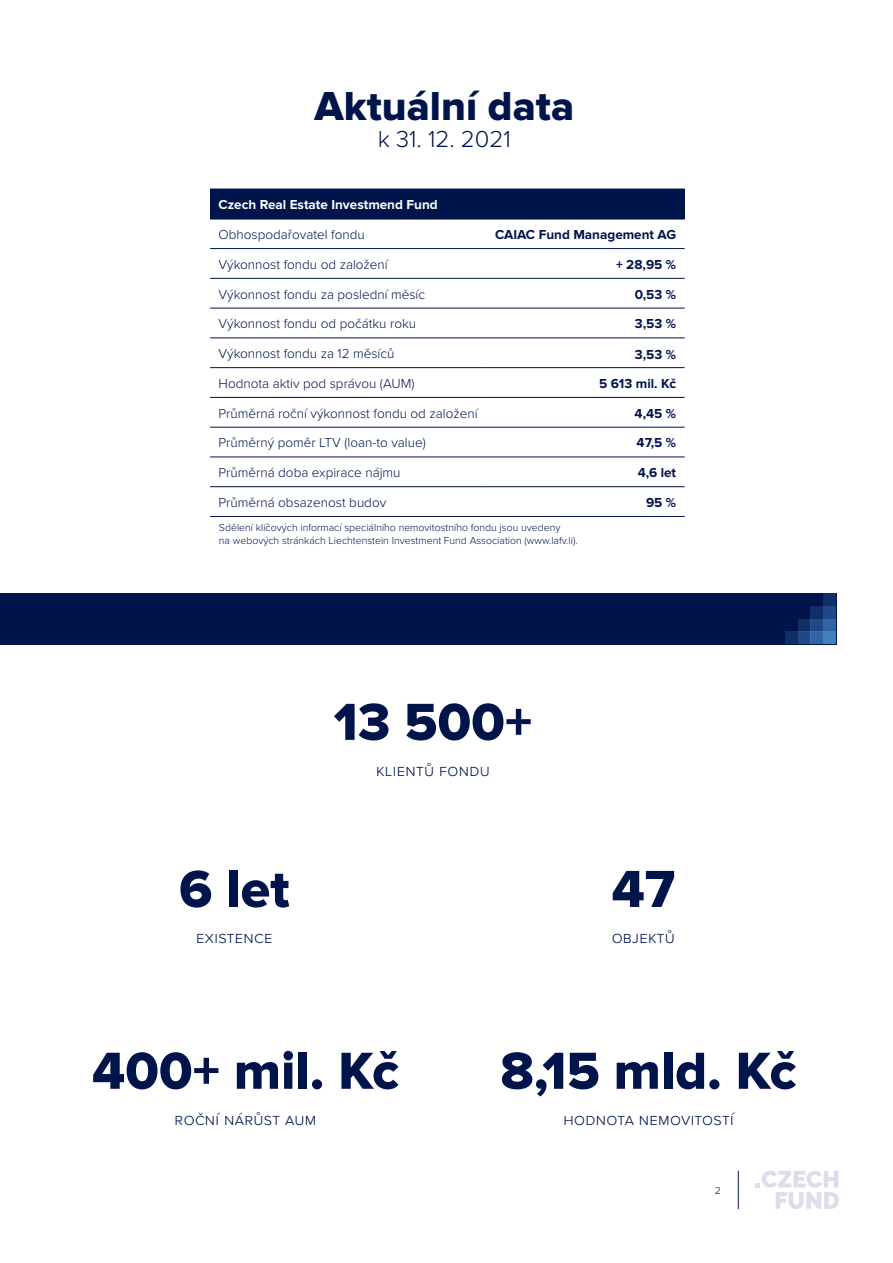
<style>
.page{position:relative;width:893px;height:1263px;background:#fff}
.page>*{position:absolute;margin:0;border:0;box-sizing:border-box;transform-origin:0 0}
.t1{font:54px "Proxima Nova Extrabld";color:#00144c}
.t2{font:42px "Proxima Nova Extrabld";color:#00144c}
.t3{font:300 24px "Proxima Nova";color:#00144c}
.t4{font:300 16.5px "Proxima Nova";letter-spacing:.02em;color:#00144c}
.t5{font:300 13.5px "Proxima Nova";color:#00144c}
.t6{font:700 13.5px "Proxima Nova";color:#00144c}
.t7{font:700 13.5px "Proxima Nova";color:#fff}
.t8{font:300 10.5px "Proxima Nova";color:#00144c}
</style>
<div class="page">
<svg style="left:755px;top:1171px;width:84px;height:38px"></svg>
<hr style="left:738px;top:1171px;width:1px;height:38px;background:#00144c">
<div style="left:210px;top:189px;width:475px;height:30px;background:#00144c"></div>
<hr style="left:210px;top:278px;width:273px;height:1px;background:#00144c">
<hr style="left:483px;top:278px;width:202px;height:1px;background:#00144c">
<hr style="left:210px;top:308px;width:273px;height:1px;background:#00144c">
<hr style="left:483px;top:308px;width:202px;height:1px;background:#00144c">
<hr style="left:210px;top:338px;width:273px;height:1px;background:#00144c">
<hr style="left:483px;top:338px;width:202px;height:1px;background:#00144c">
<hr style="left:210px;top:367px;width:273px;height:1px;background:#00144c">
<hr style="left:483px;top:367px;width:202px;height:1px;background:#00144c">
<hr style="left:210px;top:397px;width:273px;height:1px;background:#00144c">
<hr style="left:483px;top:397px;width:202px;height:1px;background:#00144c">
<hr style="left:210px;top:427px;width:273px;height:1px;background:#00144c">
<hr style="left:483px;top:427px;width:202px;height:1px;background:#00144c">
<hr style="left:210px;top:457px;width:273px;height:1px;background:#00144c">
<hr style="left:483px;top:457px;width:202px;height:1px;background:#00144c">
<hr style="left:210px;top:486px;width:273px;height:1px;background:#00144c">
<hr style="left:483px;top:486px;width:202px;height:1px;background:#00144c">
<hr style="left:210px;top:516px;width:273px;height:1px;background:#00144c">
<hr style="left:483px;top:516px;width:202px;height:1px;background:#00144c">
<hr style="left:210px;top:218px;width:273px;height:2px;background:#00144c">
<hr style="left:483px;top:218px;width:202px;height:2px;background:#00144c">
<hr style="left:210px;top:248px;width:273px;height:1px;background:#00144c">
<hr style="left:483px;top:248px;width:202px;height:1px;background:#00144c">
<div style="left:0;top:593px;width:836px;height:51px;background:#00144c"></div>
<div style="left:823px;top:606px;width:13px;height:13px;background:#214886"></div>
<div style="left:823px;top:631px;width:13px;height:13px;background:#437ec1"></div>
<div style="left:798px;top:631px;width:12px;height:13px;background:#214886"></div>
<div style="left:810px;top:619px;width:13px;height:12px;background:#214886"></div>
<div style="left:823px;top:619px;width:13px;height:12px;background:#3263a3"></div>
<div style="left:810px;top:606px;width:13px;height:13px;background:#102e68"></div>
<div style="left:798px;top:619px;width:12px;height:12px;background:#102e68"></div>
<div style="left:823px;top:593px;width:13px;height:13px;background:#102e68"></div>
<div style="left:810px;top:631px;width:13px;height:13px;background:#3263a3"></div>
<div style="left:785px;top:631px;width:13px;height:13px;background:#102e68"></div>
<p class="t2" style="left:315px;top:82px;width:261px">Aktuální data</p>
<p class="t3" style="left:378px;top:121px;width:135px">k 31. 12. 2021</p>
<p class="t7" style="left:219px;top:197px;width:221px">Czech Real Estate Investmend Fund</p>
<p class="t5" style="left:219px;top:225px;width:148px">Obhospodařovatel fondu</p>
<p class="t6" style="left:495px;top:227px;width:183px">CAIAC Fund Management AG</p>
<p class="t5" style="left:219px;top:254px;width:171px">Výkonnost fondu od založení</p>
<p class="t6" style="left:616px;top:256px;width:62px">+ 28,95 %</p>
<p class="t5" style="left:219px;top:284px;width:208px">Výkonnost fondu za poslední měsíc</p>
<p class="t6" style="left:635px;top:286px;width:43px">0,53 %</p>
<p class="t5" style="left:219px;top:314px;width:199px">Výkonnost fondu od počátku roku</p>
<p class="t6" style="left:635px;top:316px;width:43px">3,53 %</p>
<p class="t5" style="left:219px;top:343px;width:177px">Výkonnost fondu za 12 měsíců</p>
<p class="t6" style="left:635px;top:347px;width:43px">3,53 %</p>
<p class="t5" style="left:219px;top:373px;width:197px">Hodnota aktiv pod správou (AUM)</p>
<p class="t6" style="left:599px;top:376px;width:79px">5 613 mil. Kč</p>
<p class="t5" style="left:219px;top:403px;width:261px">Průměrná roční výkonnost fondu od založení</p>
<p class="t6" style="left:635px;top:405px;width:43px">4,45 %</p>
<p class="t5" style="left:219px;top:433px;width:209px">Průměrný poměr LTV (loan-to value)</p>
<p class="t6" style="left:637px;top:435px;width:41px">47,5 %</p>
<p class="t5" style="left:219px;top:463px;width:183px">Průměrná doba expirace nájmu</p>
<p class="t6" style="left:638px;top:465px;width:40px">4,6 let</p>
<p class="t5" style="left:219px;top:492px;width:169px">Průměrná obsazenost budov</p>
<p class="t6" style="left:646px;top:495px;width:32px">95 %</p>
<p class="t8" style="left:219px;top:519px;width:343px">Sdělení klíčových informací speciálního nemovitostního fondu jsou uvedeny</p>
<p class="t8" style="left:219px;top:533px;width:360px">na webových stránkách Liechtenstein Investment Fund Association (www.lafv.li).</p>
<p class="t1" style="left:179px;top:858px;width:112px">6 let</p>
<p class="t4" style="left:196px;top:925px;width:78px">existence</p>
<p class="t1" style="left:334px;top:691px;width:200px">13 500+</p>
<p class="t4" style="left:376px;top:758px;width:115px">klientů fondu</p>
<p class="t1" style="left:611px;top:858px;width:65px">47</p>
<p class="t4" style="left:612px;top:925px;width:65px">objektů</p>
<p class="t1" style="left:92px;top:1040px;width:309px">400+ mil. Kč</p>
<p class="t4" style="left:175px;top:1107px;width:143px">roční nárůst aum</p>
<p class="t1" style="left:500px;top:1040px;width:298px">8,15 mld. Kč</p>
<p class="t4" style="left:563px;top:1107px;width:172px">hodnota nemovitostí</p>
<p class="t8" style="left:715px;top:1183px;width:8px">2</p>
</div>
